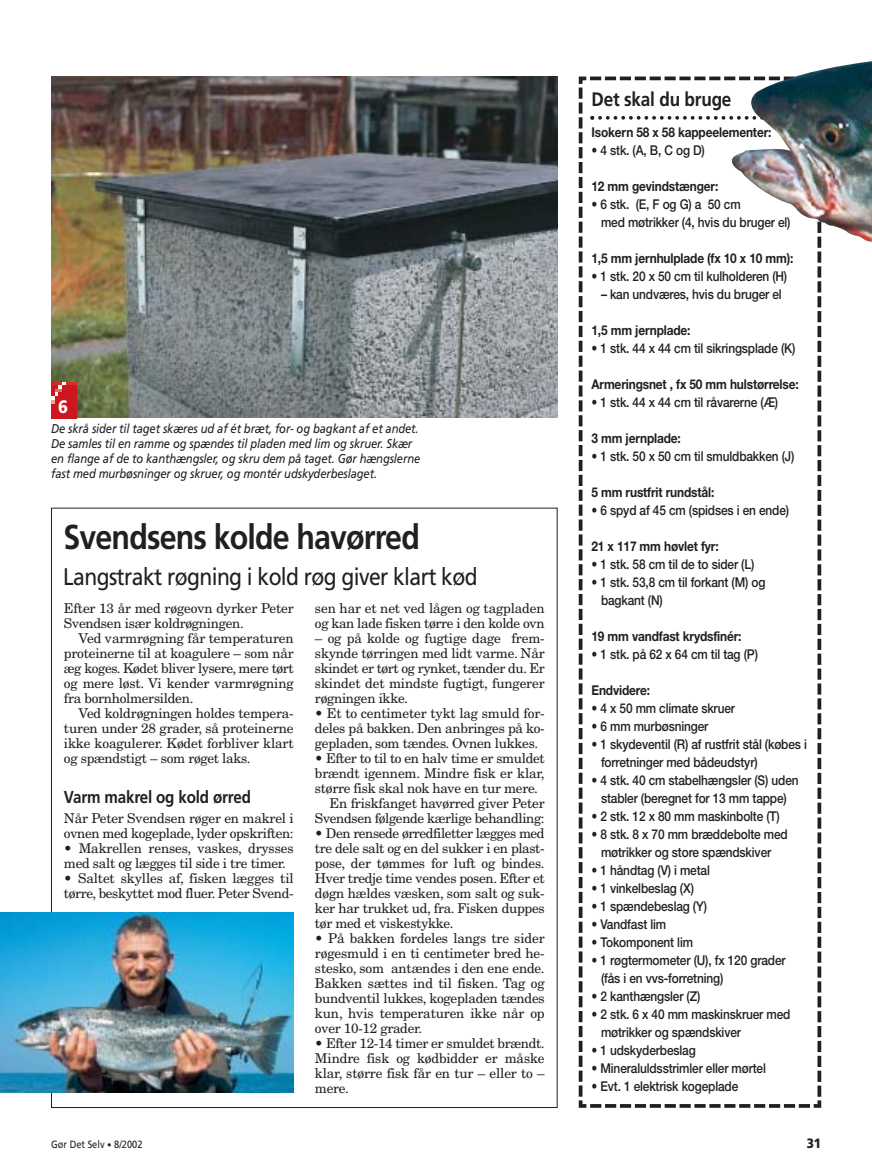
<style>
.page{position:relative;width:872px;height:1173px;background:#fff}
.page>*{position:absolute;margin:0;border:0;box-sizing:border-box;transform-origin:0 0}
.t1{font:700 34.5px "Frutiger";letter-spacing:-.03em;color:#231f1f;scale:.88 1}
.t2{font:24px "Frutiger";letter-spacing:-.03em;color:#231f1f;scale:.88 1}
.t3{font:700 19.5px "Frutiger";letter-spacing:-.01em;color:#231f1f;scale:.88 1}
.t4{font:900 18px "Frutiger";color:#fff;scale:.9 1}
.t5{font:700 17.25px "Frutiger";letter-spacing:-.01em;color:#231f1f;scale:.88 1}
.t6{font:13.5px/15px "New Century Schlbk";letter-spacing:-.02em;color:#231f1f;text-align:justify}
.t7{font:500 13.5px/18px "Helvetica Neue";letter-spacing:-.01em;color:#231f1f;scale:.88 1}
.t8{font:700 13.5px "Helvetica Neue";letter-spacing:-.01em;color:#231f1f;scale:.88 1}
.t9{font:900 13.5px "Frutiger";color:#231f1f;scale:.88 1}
.t10{font:italic 12.75px/15px "Frutiger";letter-spacing:-.01em;color:#231f1f;scale:.88 1}
.t11{font:10.5px "Frutiger";color:#231f1f;scale:.88 1}
.s1{font-size:9px}
</style>
<div class="page">
<img style="left:51px;top:77px;width:506px;height:341px">
<svg style="left:578px;top:77px;width:243px;height:1031px"></svg>
<img style="left:51px;top:383px;width:26px;height:35px">
<img style="left:0;top:913px;width:294px;height:180px">
<img style="left:729px;top:61px;width:143px;height:182px">
<h3 class="t4" style="left:58px;top:399px;width:13px">6</h3>
<p class="t10" style="left:51px;top:422px;width:421px">De skrå sider til taget skæres ud af ét bræt, for- og bagkant af et andet.<br>De samles til en ramme og spændes til pladen med lim og skruer. Skær en flange af de to kanthængsler, og skru dem på taget. Gør hængslerne fast med murbøsninger og skruer, og montér udskyderbeslaget.</p>
<h1 class="t1" style="left:63px;top:523px;width:406px">Svendsens kolde havørred</h1>
<h2 class="t2" style="left:63px;top:567px;width:472px">Langstrakt røgning i kold røg giver klart kød</h2>
<p class="t6" style="left:64px;top:602px;width:231px">Efter 13 år med røgeovn dyrker Peter<br>Svendsen især koldrøgningen.</p>
<p class="t6" style="left:64px;top:632px;width:231px;text-indent:15px">Ved varmrøgning får temperaturen proteinerne til at koagulere – som når æg koges. Kødet bliver lysere, mere tørt og mere løst. Vi kender varmrøgning fra bornholmersilden.</p>
<p class="t6" style="left:64px;top:707px;width:231px;text-indent:15px">Ved koldrøgningen holdes tempera&shy;turen under 28 grader, så proteinerne ikke koagulerer. Kødet forbliver klart og spændstigt – som røget laks.</p>
<p class="t5" style="left:64px;top:790px;width:214px">Varm makrel og kold ørred</p>
<p class="t6" style="left:64px;top:812px;width:231px">Når Peter Svendsen røger en makrel i ovnen med kogeplade, lyder opskriften:</p>
<p class="t6" style="left:64px;top:842px;width:231px">• Makrellen renses, vaskes, drysses med salt og lægges til side i tre timer.</p>
<p class="t6" style="left:64px;top:872px;width:231px">• Saltet skylles af, fisken lægges til tørre, beskyttet mod fluer. Peter Svend-</p>
<p class="t6" style="left:315px;top:602px;width:231px">sen har et net ved lågen og tagpladen og kan lade fisken tørre i den kolde ovn</p>
<p class="t6" style="left:315px;top:632px;width:231px">– og på kolde og fugtige dage frem&shy;skynde tørringen med lidt varme. Når skindet er tørt og rynket, tænder du. Er skindet det mindste fugtigt, fungerer røgningen ikke.</p>
<p class="t6" style="left:315px;top:707px;width:231px">• Et to centimeter tykt lag smuld for&shy;deles på bakken. Den anbringes på ko&shy;gepladen, som tændes. Ovnen lukkes.</p>
<p class="t6" style="left:315px;top:752px;width:231px">• Efter to til to en halv time er smuldet</p>
<p class="t6" style="left:315px;top:767px;width:231px">brændt igennem. Mindre fisk er klar,</p>
<p class="t6" style="left:315px;top:782px;width:224px">større fisk skal nok have en tur mere.</p>
<p class="t6" style="left:329px;top:797px;width:217px">En friskfanget havørred giver Peter</p>
<p class="t6" style="left:315px;top:812px;width:231px">Svendsen følgende kærlige behandling:</p>
<p class="t6" style="left:315px;top:827px;width:231px">• Den rensede ørredfiletter lægges med tre dele salt og en del sukker i en plast&shy;pose, der tømmes for luft og bindes.<br>Hver tredje time vendes posen. Efter et døgn hældes væsken, som salt og suk&shy;ker har trukket ud, fra. Fisken duppes tør med et viskestykke.</p>
<p class="t6" style="left:315px;top:932px;width:231px">• På bakken fordeles langs tre sider røgesmuld i en ti centimeter bred he&shy;stesko, som antændes i den ene ende.<br>Bakken sættes ind til fisken. Tag og bundventil lukkes, kogepladen tændes kun, hvis temperaturen ikke når op over 10-12 grader.</p>
<p class="t6" style="left:315px;top:1037px;width:231px">• Efter 12-14 timer er smuldet brændt.<br>Mindre fisk og kødbidder er måske klar, større fisk får en tur – eller to – mere.</p>
<h3 class="t3" style="left:591px;top:92px;width:161px">Det skal du bruge</h3>
<p class="t8" style="left:591px;top:128px;width:206px">Isokern 58 x 58 kappeelementer:</p>
<p class="t7" style="left:591px;top:143px;width:130px">• 4 stk. (A, B, C og D)</p>
<p class="t8" style="left:591px;top:182px;width:146px">12 mm gevindstænger:</p>
<p class="t7" style="left:601px;top:197px;width:217px;text-indent:-10px">• 6 stk. (E, F og G) a 50 cm<br>med møtrikker (4, hvis du bruger el)</p>
<p class="t8" style="left:591px;top:254px;width:231px">1,5 mm jernhulplade (fx 10 x 10 mm):</p>
<p class="t7" style="left:591px;top:269px;width:224px">• 1 stk. 20 x 50 cm til kulholderen (H)</p>
<p class="t7" style="left:601px;top:287px;width:207px">– kan undværes, hvis du bruger el</p>
<p class="t8" style="left:591px;top:326px;width:114px">1,5 mm jernplade:</p>
<p class="t7" style="left:591px;top:341px;width:233px">• 1 stk. 44 x 44 cm til sikringsplade (K)</p>
<p class="t8" style="left:591px;top:380px;width:237px">Armeringsnet , fx 50 mm hulstørrelse:</p>
<p class="t7" style="left:591px;top:395px;width:214px">• 1 stk. 44 x 44 cm til råvarerne (Æ)</p>
<p class="t8" style="left:591px;top:434px;width:103px">3 mm jernplade:</p>
<p class="t7" style="left:591px;top:449px;width:232px">• 1 stk. 50 x 50 cm til smuldbakken (J)</p>
<p class="t8" style="left:591px;top:488px;width:141px">5 mm rustfrit rundstål:</p>
<p class="t7" style="left:591px;top:503px;width:226px">• 6 spyd af 45 cm (spidses i en ende)</p>
<p class="t8" style="left:591px;top:542px;width:146px">21 x 117 mm høvlet fyr:</p>
<p class="t7" style="left:591px;top:557px;width:187px">• 1 stk. 58 cm til de to sider (L)</p>
<p class="t7" style="left:601px;top:575px;width:188px;text-indent:-10px">• 1 stk. 53,8 cm til forkant (M) og bagkant (N)</p>
<p class="t8" style="left:591px;top:632px;width:172px">19 mm vandfast krydsfinér:</p>
<p class="t7" style="left:591px;top:647px;width:191px">• 1 stk. på 62 x 64 cm til tag (P)</p>
<p class="t8" style="left:591px;top:686px;width:68px">Endvidere:</p>
<p class="t7" style="left:591px;top:701px;width:165px">• 4 x 50 mm climate skruer</p>
<p class="t7" style="left:591px;top:719px;width:134px">• 6 mm murbøsninger</p>
<p class="t7" style="left:601px;top:737px;width:235px;text-indent:-10px">• 1 skydeventil (R) af rustfrit stål (købes i forretninger med bådeudstyr)</p>
<p class="t7" style="left:591px;top:773px;width:237px;text-align:center">• 4 stk. 40 cm stabelhængsler (S) uden stabler (beregnet for 13 mm tappe)</p>
<p class="t7" style="left:591px;top:809px;width:215px">• 2 stk. 12 x 80 mm maskinbolte (T)</p>
<p class="t7" style="left:591px;top:827px;width:225px;text-align:center">• 8 stk. 8 x 70 mm bræddebolte med møtrikker og store spændskiver</p>
<p class="t7" style="left:591px;top:863px;width:136px">• 1 håndtag (V) i metal</p>
<p class="t7" style="left:591px;top:881px;width:118px">• 1 vinkelbeslag (X)</p>
<p class="t7" style="left:591px;top:899px;width:133px">• 1 spændebeslag (Y)</p>
<p class="t7" style="left:591px;top:917px;width:86px">• Vandfast lim</p>
<p class="t7" style="left:591px;top:935px;width:117px">• Tokomponent lim</p>
<p class="t7" style="left:601px;top:953px;width:211px;text-indent:-10px">• 1 røgtermometer (U), fx 120 grader (fås i en vvs-forretning)</p>
<p class="t7" style="left:591px;top:989px;width:125px">• 2 kanthængsler (Z)</p>
<p class="t7" style="left:601px;top:1007px;width:217px;text-indent:-10px">• 2 stk. 6 x 40 mm maskinskruer med møtrikker og spændskiver</p>
<p class="t7" style="left:591px;top:1043px;width:120px">• 1 udskyderbeslag</p>
<p class="t7" style="left:591px;top:1061px;width:200px">• Mineraluldsstrimler eller mørtel</p>
<p class="t7" style="left:591px;top:1079px;width:168px">• Evt. 1 elektrisk kogeplade</p>
<p class="t11" style="left:51px;top:1140px;width:105px">Gør Det Selv <span class="s1">•</span> 8/2002</p>
<p class="t9" style="left:806px;top:1138px;width:18px">31</p>
</div>
